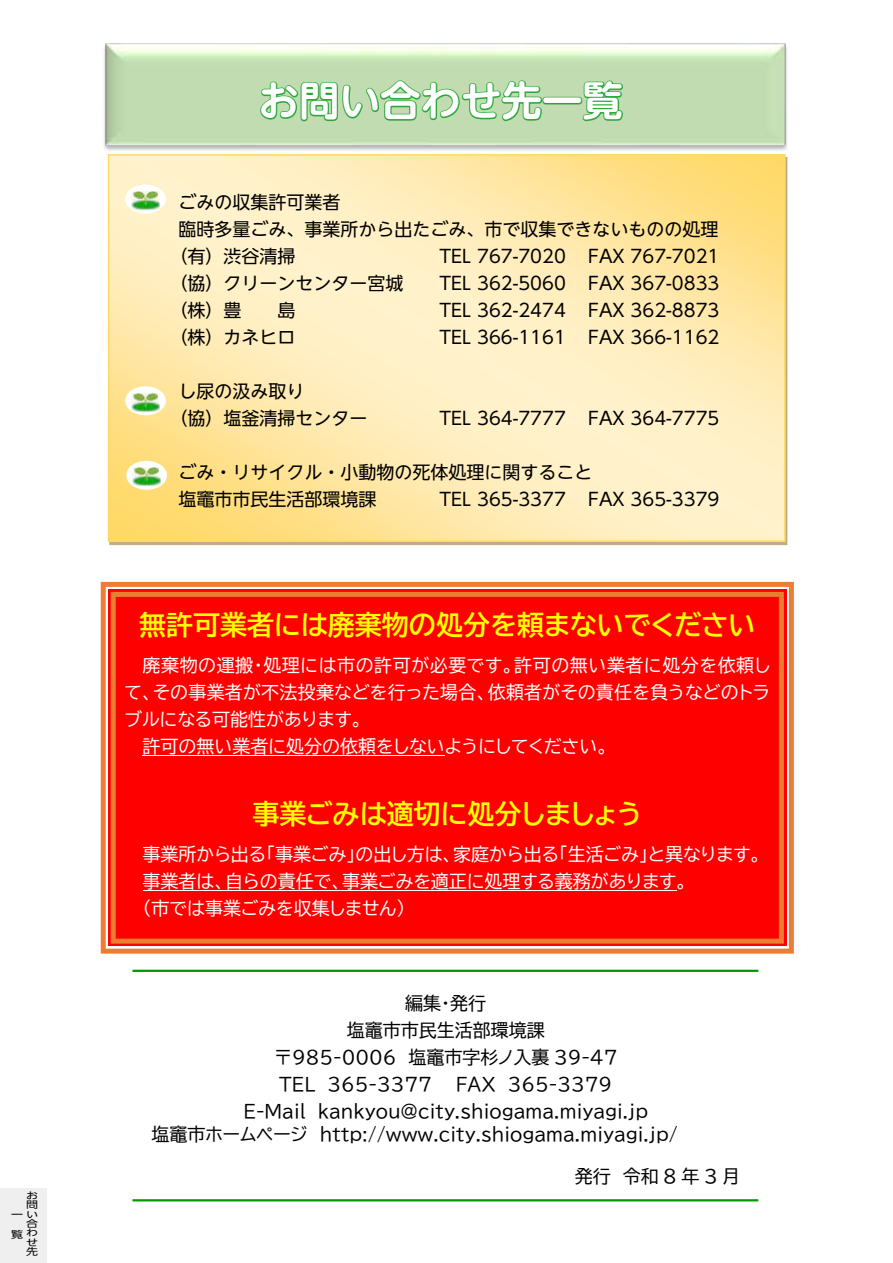
<style>
.page{position:relative;width:893px;height:1263px;background:#fff}
.page>*{position:absolute;margin:0;border:0;box-sizing:border-box;transform-origin:0 0}
.t1{font:700 40.5px "UD Shin M Go Pro De";color:#fff}
.t2{font:27px "BIZ UDP Gothic Bold";color:#ff0}
.t3{font:18px/27px "UD Shin Go NT Pro";color:#000}
.t4{font:18px/27px "BIZ UDP Gothic";color:#fff}
.t5{font:18px/27px "BIZ UDP Gothic";color:#000}
.t6{font:18px "BIZ UDP Gothic";letter-spacing:.03em;color:#fff}
.t7{font:18px "BIZ UDP Gothic";letter-spacing:.25em;color:#000}
.t8{font:9.6px "UD Shin Go NT Pro";color:#000;scale:1.25 1}
.t9{font:9.3px/9.3px "UD Shin Go NT Pro";color:#000;scale:1.28 1}
.t10{font:9px "BIZ UDP Gothic";color:#000}
.s1{font-size:9.3px}
</style>
<div class="page">
<svg style="left:111px;top:157px;width:672px;height:382px"></svg>
<img style="left:109px;top:161px;width:675px;height:374px">
<svg style="left:125px;top:185px;width:41px;height:29px"></svg>
<img style="left:131px;top:191px;width:28px;height:18px">
<svg style="left:125px;top:386px;width:41px;height:29px"></svg>
<img style="left:131px;top:393px;width:28px;height:18px">
<div style="left:126px;top:461px;width:41px;height:29px;background:#fff;border-radius:50%"></div>
<img style="left:132px;top:467px;width:28px;height:19px">
<hr style="left:132px;top:970px;width:626px;height:2px;background:#090">
<hr style="left:132px;top:1199px;width:626px;height:2px;background:#090">
<svg style="left:101px;top:582px;width:693px;height:372px;fill:#f00"></svg>
<hr style="left:143px;top:755px;width:302px;height:1px;background:#fff">
<hr style="left:143px;top:890px;width:533px;height:1px;background:#fff">
<img style="left:104px;top:43px;width:683px;height:108px">
<svg style="left:259px;top:79px;width:284px;height:52px"></svg>
<div style="left:542px;top:97px;width:40px;height:7px;border:2px solid #2aa738;border-radius:3px"></div>
<svg style="left:582px;top:62px;width:43px;height:71px"></svg>
<div style="left:0;top:1188px;width:47px;height:75px;background:#efefef"></div>
<p class="t10" style="left:29px;top:1188px;width:10px">せ</p>
<p class="t9" style="left:26px;top:1190px;width:10px">お問</p>
<p class="t8" style="left:11px;top:1207px;width:22px">一<span class="s1">い</span></p>
<p class="t9" style="left:26px;top:1218px;width:11px;text-align:justify">合わせ先</p>
<p class="t8" style="left:11px;top:1226px;width:11px">覧</p>
<h1 class="t1" style="left:259px;top:68px;width:366px">お問い合わせ先一覧</h1>
<p class="t3" style="left:179px;top:188px;width:163px">ごみの収集許可業者</p>
<p class="t3" style="left:179px;top:215px;width:542px">臨時多量ごみ、事業所から出たごみ、市で収集できないものの処理</p>
<p class="t3" style="left:170px;top:242px;width:127px">（有）渋谷清掃</p>
<p class="t3" style="left:440px;top:242px;width:281px">TEL 767-7020 FAX 767-7021</p>
<p class="t3" style="left:170px;top:269px;width:236px">（協）クリーンセンター宮城</p>
<p class="t3" style="left:440px;top:269px;width:281px">TEL 362-5060 FAX 367-0833</p>
<p class="t3" style="left:170px;top:296px;width:127px">（株）豊　　島</p>
<p class="t3" style="left:440px;top:296px;width:281px">TEL 362-2474 FAX 362-8873</p>
<p class="t3" style="left:170px;top:323px;width:127px">（株）カネヒロ</p>
<p class="t3" style="left:440px;top:323px;width:281px">TEL 366-1161 FAX 366-1162</p>
<p class="t3" style="left:170px;top:377px;width:199px;text-indent:9px">し尿の汲み取り<br>（協）塩釜清掃センター</p>
<p class="t3" style="left:440px;top:404px;width:281px">TEL 364-7777 FAX 364-7775</p>
<p class="t3" style="left:179px;top:458px;width:416px">ごみ・リサイクル・小動物の死体処理に関すること塩竈市市民生活部環境課</p>
<p class="t3" style="left:440px;top:485px;width:281px">TEL 365-3377 FAX 365-3379</p>
<h2 class="t2" style="left:139px;top:611px;width:618px">無許可業者には廃棄物の処分を頼まないでください</h2>
<p class="t6" style="left:143px;top:656px;width:629px">廃棄物の運搬・処理には市の許可が必要です。許可の無い業者に処分を依頼し</p>
<p class="t4" style="left:125px;top:679px;width:646px">て、その事業者が不法投棄などを行った場合、依頼者がその責任を負うなどのトラ</p>
<p class="t4" style="left:125px;top:706px;width:239px">ブルになる可能性があります。</p>
<p class="t4" style="left:143px;top:733px;width:467px">許可の無い業者に処分の依頼をしないようにしてください。</p>
<h2 class="t2" style="left:252px;top:800px;width:391px">事業ごみは適切に処分しましょう</h2>
<p class="t4" style="left:143px;top:841px;width:620px">事業所から出る「事業ごみ」の出し方は、家庭から出る「生活ごみ」と異なります。事業者は、自らの責任で、事業ごみを適正に処理する義務があります。<br>（市では事業ごみを収集しません）</p>
<p class="t5" style="left:405px;top:990px;width:82px">編集・発行</p>
<p class="t5" style="left:347px;top:1017px;width:200px">塩竈市市民生活部環境課</p>
<p class="t5" style="left:274px;top:1044px;width:345px">〒985-0006 塩竈市字杉ノ入裏 39-47</p>
<p class="t5" style="left:279px;top:1071px;width:154px">TEL 365-3377</p>
<p class="t5" style="left:243px;top:1071px;width:406px;text-indent:212px">FAX 365-3379<br>E-Mail kankyou@city.shiogama.miyagi.jp</p>
<p class="t5" style="left:151px;top:1120px;width:528px">塩竈市ホームページ http://www.city.shiogama.miyagi.jp/</p>
<p class="t7" style="left:575px;top:1167px;width:167px">発行 令和8年3月</p>
</div>
